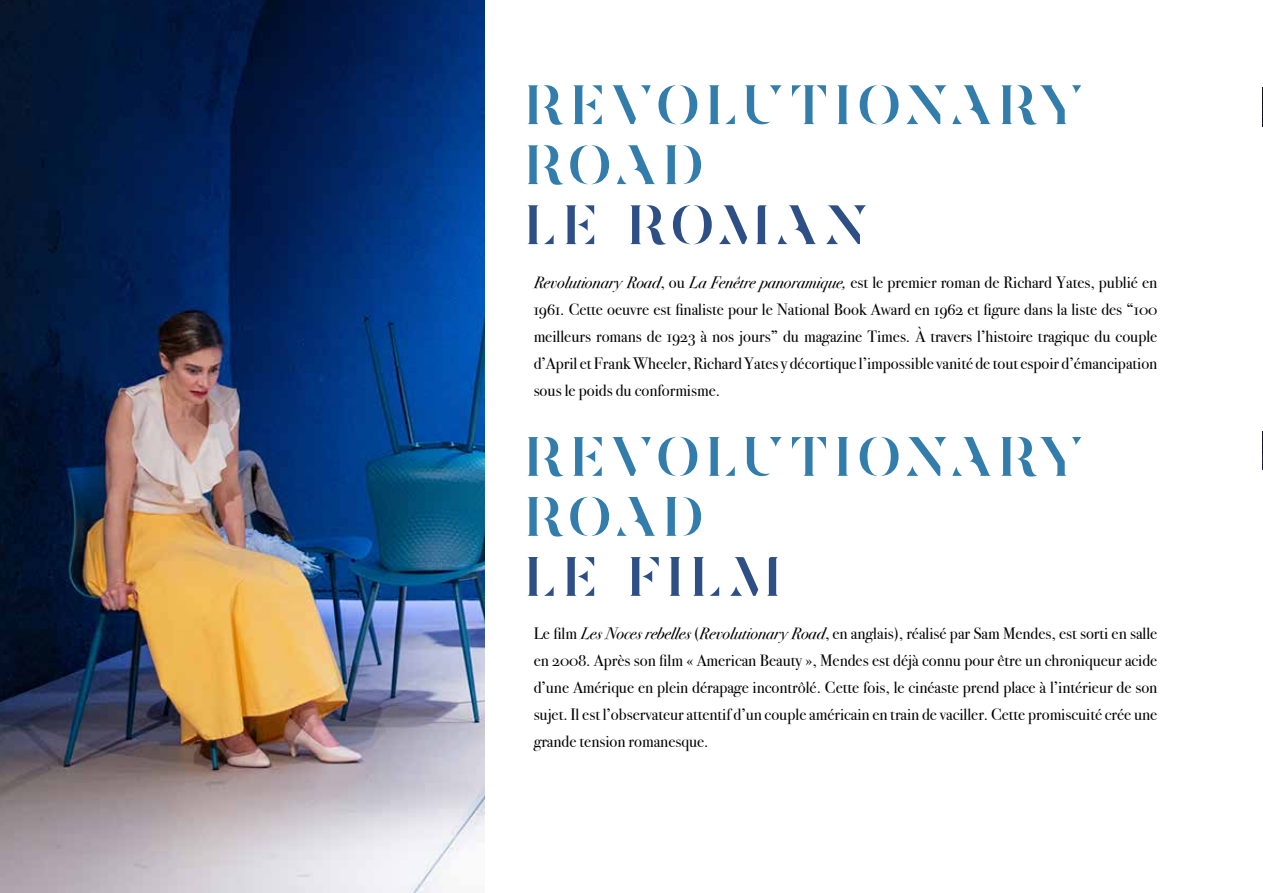
<style>
.page{position:relative;width:1263px;height:893px;background:#fff}
.page>*{position:absolute;margin:0;border:0;box-sizing:border-box;transform-origin:0 0}
.t1{font:60px/60px "Davoa Alt";letter-spacing:.11em;color:#337dac}
.t2{font:60px "Davoa Alt";letter-spacing:.13em;color:#2d4f86}
.t3{font:16.5px/27px "Bodoni Svty Two OSITCTT";color:#000;text-align:justify}
.s1{font-style:italic}
</style>
<div class="page">
<img style="left:0;top:0;width:485px;height:893px">
<img style="left:1262px;top:88px;width:1px;height:382px">
<div style="left:1247px;top:203px;width:16px;height:76px;background:#fff"></div>
<div style="left:1247px;top:128px;width:16px;height:75px;background:#fff"></div>
<div style="left:1247px;top:355px;width:16px;height:76px;background:#fff"></div>
<div style="left:1247px;top:279px;width:16px;height:76px;background:#fff"></div>
<h1 class="t1" style="left:525px;top:76px;width:558px">REVOLUTIONARY<br>ROAD</h1>
<h1 class="t2" style="left:525px;top:191px;width:344px">LE ROMAN</h1>
<p class="t3" style="left:534px;top:269px;width:625px"><span class="s1">Revolutionary Road</span>, ou <span class="s1">La Fenêtre panoramique,</span> est le premier roman de Richard Yates, publié en 1961. Cette oeuvre est finaliste pour le National Book Award en 1962 et figure dans la liste des “100 meilleurs romans de 1923 à nos jours” du magazine Times. À travers l’histoire tragique du couple d’April et Frank Wheeler, Richard Yates y décortique l’impossible vanité de tout espoir d’émancipation sous le poids du conformisme.</p>
<h1 class="t1" style="left:525px;top:428px;width:558px">REVOLUTIONARY<br>ROAD</h1>
<h1 class="t2" style="left:525px;top:543px;width:257px">LE FILM</h1>
<p class="t3" style="left:534px;top:620px;width:625px">Le film <span class="s1">Les Noces rebelles</span> (<span class="s1">Revolutionary Road</span>, en anglais), réalisé par Sam Mendes, est sorti en salle en 2008. Après son film « American Beauty », Mendes est déjà connu pour être un chroniqueur acide d’une Amérique en plein dérapage incontrôlé. Cette fois, le cinéaste prend place à l’intérieur de son sujet. Il est l’observateur attentif d’un couple américain en train de vaciller. Cette promiscuité crée une grande tension romanesque.</p>
</div>
